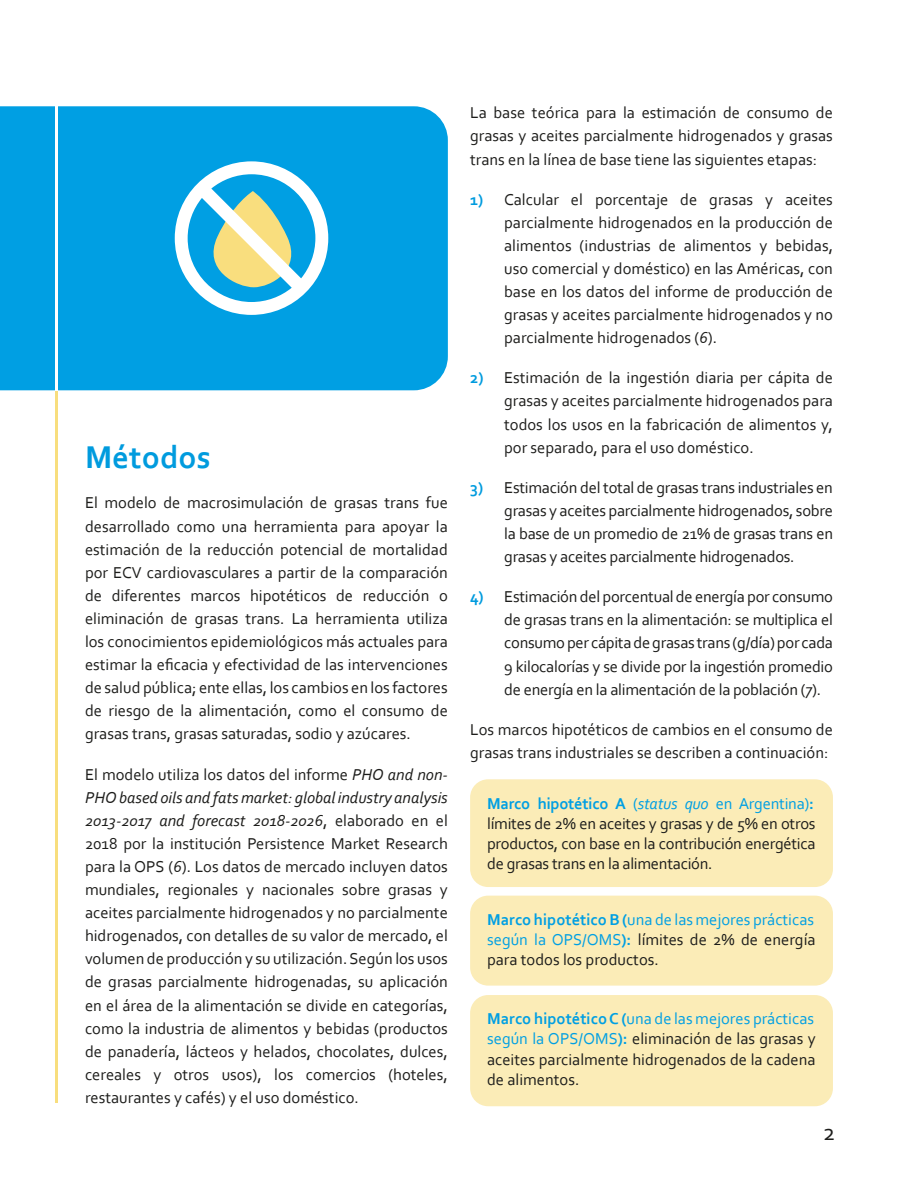
<style>
.page{position:relative;width:918px;height:1188px;background:#fff}
.page>*{position:absolute;margin:0;border:0;box-sizing:border-box;transform-origin:0 0}
.t1{font:700 33px "Corbel";color:#009bde}
.t2{font:24px "Corbel";color:#1d1d1b}
.t3{font:16.5px/23.1px "Corbel";color:#1d1d1b;text-align:justify}
.s1{font-style:italic}
.s2{font-weight:700;color:#009bde}
.s3{font-weight:700;color:#009fe3}
.s4{color:#009fe3}
.s5{font-style:italic;color:#009fe3}
</style>
<div class="page">
<hr style="left:55px;top:111px;width:2px;height:992px;background:#f8de7e">
<div style="left:470px;top:779px;width:363px;height:108px;background:#fbecb7;border-radius:18px"></div>
<div style="left:470px;top:896px;width:363px;height:90px;background:#fbecb7;border-radius:18px"></div>
<div style="left:470px;top:995px;width:363px;height:111px;background:#fbecb7;border-radius:18px"></div>
<div style="left:0;top:106px;width:448px;height:284px;background:#009fe3"></div>
<svg style="left:175px;top:161px;width:153px;height:154px"></svg>
<hr style="left:55px;top:106px;width:2px;height:284px;background:#fff">
<h1 class="t1" style="left:85px;top:437px;width:127px">Métodos</h1>
<p class="t3" style="left:85px;top:491px;width:364px">El modelo de macrosimulación de grasas trans fue desarrollado como una herramienta para apoyar la estimación de la reducción potencial de mortalidad por ECV cardiovasculares a partir de la comparación de diferentes marcos hipotéticos de reducción o eliminación de grasas trans. La herramienta utiliza los conocimientos epidemiológicos más actuales para estimar la eficacia y efectividad de las intervenciones de salud pública; ente ellas, los cambios en los factores de riesgo de la alimentación, como el consumo de grasas trans, grasas saturadas, sodio y azúcares.</p>
<p class="t3" style="left:85px;top:762px;width:364px">El modelo utiliza los datos del informe <span class="s1">PHO and non-PHO based oils and fats market: global industry analysis 2013-2017 and forecast 2018-2026</span>, elaborado en el 2018 por la institución Persistence Market Research para la OPS (<span class="s1">6</span>). Los datos de mercado incluyen datos mundiales, regionales y nacionales sobre grasas y aceites parcialmente hidrogenados y no parcialmente hidrogenados, con detalles de su valor de mercado, el volumen de producción y su utilización. Según los usos de grasas parcialmente hidrogenadas, su aplicación en el área de la alimentación se divide en categorías, como la industria de alimentos y bebidas (productos de panadería, lácteos y helados, chocolates, dulces, cereales y otros usos), los comercios (hoteles, restaurantes y cafés) y el uso doméstico.</p>
<p class="t3" style="left:470px;top:101px;width:364px">La base teórica para la estimación de consumo de grasas y aceites parcialmente hidrogenados y grasas trans en la línea de base tiene las siguientes etapas:</p>
<p class="t3" style="left:504px;top:187px;width:330px;text-indent:-34px"><span class="s2">1)</span> Calcular el porcentaje de grasas y aceites parcialmente hidrogenados en la producción de alimentos (industrias de alimentos y bebidas, uso comercial y doméstico) en las Américas, con base en los datos del informe de producción de grasas y aceites parcialmente hidrogenados y no parcialmente hidrogenados (<span class="s1">6</span>).</p>
<p class="t3" style="left:504px;top:366px;width:330px;text-indent:-34px"><span class="s2">2)</span> Estimación de la ingestión diaria per cápita de grasas y aceites parcialmente hidrogenados para todos los usos en la fabricación de alimentos y, por separado, para el uso doméstico.</p>
<p class="t3" style="left:504px;top:475px;width:330px;text-indent:-34px"><span class="s2">3)</span> Estimación del total de grasas trans industriales en grasas y aceites parcialmente hidrogenados, sobre la base de un promedio de 21% de grasas trans en grasas y aceites parcialmente hidrogenados.</p>
<p class="t3" style="left:504px;top:585px;width:330px;text-indent:-34px"><span class="s2">4)</span> Estimación del porcentual de energía por consumo de grasas trans en la alimentación: se multiplica el consumo per cápita de grasas trans (g/día) por cada 9 kilocalorías y se divide por la ingestión promedio de energía en la alimentación de la población (<span class="s1">7</span>).</p>
<p class="t3" style="left:470px;top:717px;width:364px">Los marcos hipotéticos de cambios en el consumo de grasas trans industriales se describen a continuación:</p>
<p class="t3" style="left:487px;top:793px;width:330px;line-height:20.1px"><span class="s3">Marco hipotético A</span> <span class="s4">(</span><span class="s5">status quo</span> <span class="s4">en Argentina)</span><span class="s3">: </span>límites de 2% en aceites y grasas y de 5% en otros productos, con base en la contribución energética de grasas trans en la alimentación.</p>
<p class="t3" style="left:487px;top:909px;width:330px;line-height:20.1px"><span class="s3">Marco hipotético B (</span><span class="s4">una de las mejores prácticas según la OPS/OMS</span><span class="s3">):</span> límites de 2% de energía para todos los productos.</p>
<p class="t3" style="left:487px;top:1008px;width:330px;line-height:20.1px"><span class="s3">Marco hipotético C (</span><span class="s4">una de las mejores prácticas según la OPS/OMS</span><span class="s3">):</span> eliminación de las grasas y aceites parcialmente hidrogenados de la cadena de alimentos.</p>
<h2 class="t2" style="left:823px;top:1118px;width:14px">2</h2>
</div>
